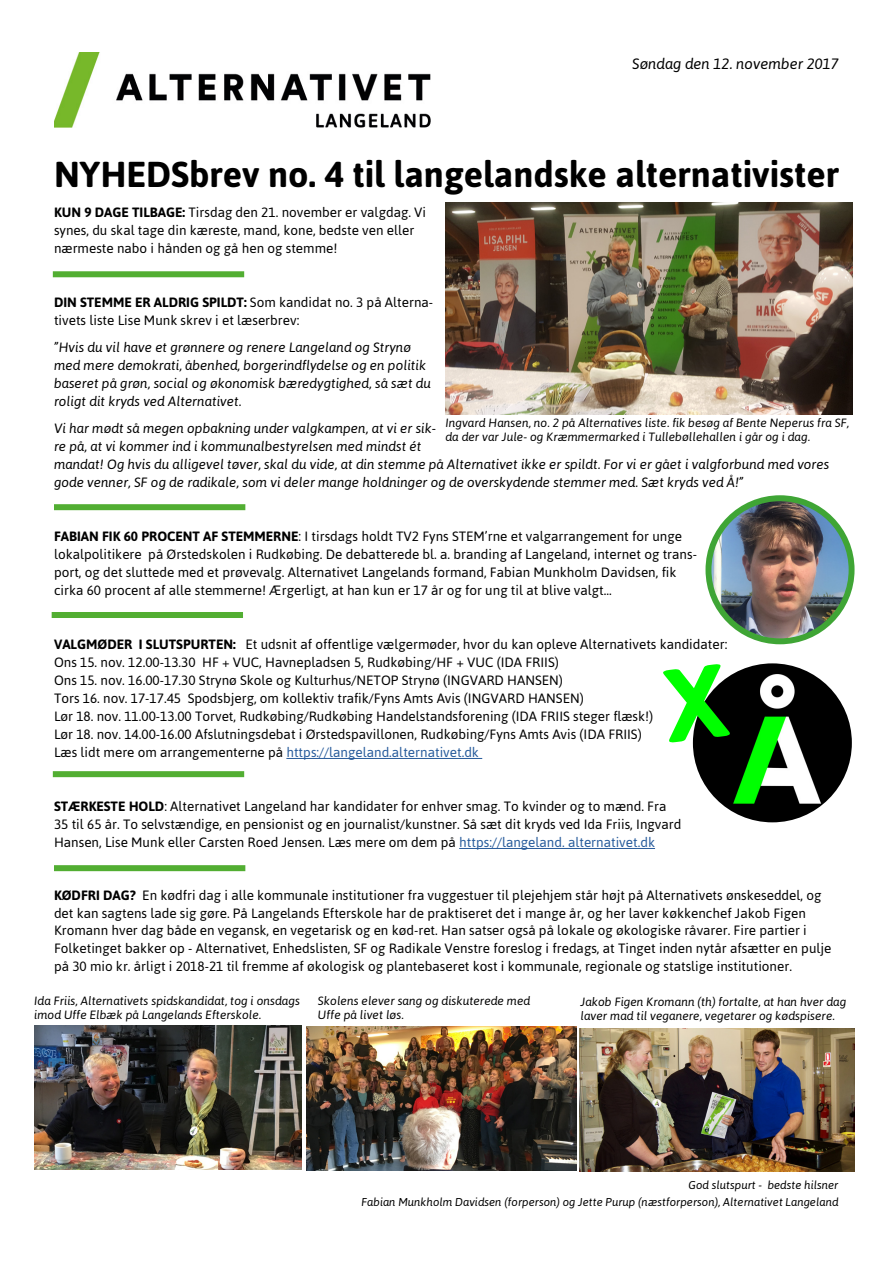
<style>
.page{position:relative;width:893px;height:1263px;background:#fff}
.page>*{position:absolute;margin:0;border:0;box-sizing:border-box;transform-origin:0 0}
.t1{font:700 36px "Asap";color:#000}
.t2{font:italic 15px "Asap";color:#000}
.t3{font:13.5px/18px "Asap";color:#000}
.t4{font:italic 13.5px/18px "Asap";color:#000}
.t5{font:italic 12px/14.4px "Asap";color:#000}
.t6{font:italic 11.4px/16.5px "Asap";color:#000;text-align:right}
.s1{font-weight:700}
.s2{color:#275b9b}
</style>
<div class="page">
<img style="left:54px;top:53px;width:376px;height:75px">
<div style="left:53px;top:271px;width:191px;height:6px;background:#52ae32"></div>
<img style="left:693px;top:663px;width:159px;height:159px;border-radius:79px">
<svg style="left:663px;top:664px;width:67px;height:79px"></svg>
<div style="left:52px;top:612px;width:191px;height:6px;background:#52ae32"></div>
<div style="left:54px;top:504px;width:191px;height:6px;background:#52ae32"></div>
<div style="left:53px;top:771px;width:191px;height:6px;background:#52ae32"></div>
<img style="left:34px;top:1025px;width:268px;height:144px">
<img style="left:446px;top:203px;width:407px;height:211px">
<img style="left:306px;top:1027px;width:270px;height:143px">
<img style="left:580px;top:1028px;width:274px;height:143px">
<img style="left:708px;top:498px;width:144px;height:143px;border-radius:72px">
<div style="left:705px;top:495px;width:149px;height:149px;border:6px solid #3fa535;border-radius:50%"></div>
<hr style="left:286px;top:758px;width:196px;height:1px;background:#275b9b">
<hr style="left:459px;top:848px;width:196px;height:1px;background:#275b9b">
<div style="left:54px;top:865px;width:191px;height:6px;background:#52ae32"></div>
<p class="t2" style="left:632px;top:54px;width:208px">Søndag den 12. november 2017</p>
<h1 class="t1" style="left:54px;top:150px;width:786px">NYHEDSbrev no. 4 til langelandske alternativister</h1>
<p class="t3" style="left:54px;top:203px;width:374px"><span class="s1">KUN 9 DAGE TILBAGE:</span> Tirsdag den 21. november er valgdag. Vi synes, du skal tage din kæreste, mand, kone, bedste ven eller nærmeste nabo i hånden og gå hen og stemme!</p>
<p class="t3" style="left:54px;top:293px;width:381px"><span class="s1">DIN STEMME ER ALDRIG SPILDT:</span> Som kandidat no. 3 på Alterna&shy;tivets liste Lise Munk skrev i et læserbrev:</p>
<p class="t4" style="left:54px;top:338px;width:379px">”Hvis du vil have et grønnere og renere Langeland og Strynø med mere demokrati, åbenhed, borgerindflydelse og en politik baseret på grøn, social og økonomisk bæredygtighed, så sæt du roligt dit kryds ved Alternativet.</p>
<p class="t4" style="left:54px;top:419px;width:777px">Vi har mødt så megen opbakning under valgkampen, at vi er sik-<br>re på, at vi kommer ind i kommunalbestyrelsen med mindst ét<br>mandat! Og hvis du alligevel tøver, skal du vide, at din stemme på Alternativet ikke er spildt. For vi er gået i valgforbund med vores gode venner, SF og de radikale, som vi deler mange holdninger og de overskydende stemmer med. Sæt kryds ved Å!”</p>
<p class="t5" style="left:446px;top:415px;width:405px">Ingvard Hansen, no. 2 på Alternatives liste. fik besøg af Bente Neperus fra SF, da der var Jule- og Kræmmermarked i Tullebøllehallen i går og i dag.</p>
<p class="t3" style="left:54px;top:527px;width:644px"><span class="s1">FABIAN FIK 60 PROCENT AF STEMMERNE</span>: I tirsdags holdt TV2 Fyns STEM’rne et valgarrangement for unge lokalpolitikere på Ørstedskolen i Rudkøbing. De debatterede bl. a. branding af Langeland, internet og trans&shy;port, og det sluttede med et prøvevalg. Alternativet Langelands formand, Fabian Munkholm Davidsen, fik cirka 60 procent af alle stemmerne! Ærgerligt, at han kun er 17 år og for ung til at blive valgt...</p>
<p class="t3" style="left:54px;top:635px;width:675px"><span class="s1">VALGMØDER I SLUTSPURTEN:</span> Et udsnit af offentlige vælgermøder, hvor du kan opleve Alternativets kandidater:<br>Ons 15. nov. 12.00-13.30 HF + VUC, Havnepladsen 5, Rudkøbing/HF + VUC (IDA FRIIS)<br>Ons 15. nov. 16.00-17.30 Strynø Skole og Kulturhus/NETOP Strynø (INGVARD HANSEN)<br>Tors 16. nov. 17-17.45 Spodsbjerg, om kollektiv trafik/Fyns Amts Avis (INGVARD HANSEN)<br>Lør 18. nov. 11.00-13.00 Torvet, Rudkøbing/Rudkøbing Handelstandsforening (IDA FRIIS steger flæsk!)<br>Lør 18. nov. 14.00-16.00 Afslutningsdebat i Ørstedspavillonen, Rudkøbing/Fyns Amts Avis (IDA FRIIS)<br>Læs lidt mere om arrangementerne på <span class="s2">https://langeland.alternativet.dk</span></p>
<p class="t3" style="left:54px;top:797px;width:629px"><span class="s1">STÆRKESTE HOLD</span>: Alternativet Langeland har kandidater for enhver smag. To kvinder og to mænd. Fra<br>35 til 65 år. To selvstændige, en pensionist og en journalist/kunstner. Så sæt dit kryds ved Ida Friis, Ingvard<br>Hansen, Lise Munk eller Carsten Roed Jensen. Læs mere om dem på <span class="s2">https://langeland. alternativet.dk</span></p>
<p class="t3" style="left:54px;top:885px;width:779px"><span class="s1">KØDFRI DAG?</span> En kødfri dag i alle kommunale institutioner fra vuggestuer til plejehjem står højt på Alternativets ønskeseddel, og det kan sagtens lade sig gøre. På Langelands Efterskole har de praktiseret det i mange år, og her laver køkkenchef Jakob Figen Kromann hver dag både en vegansk, en vegetarisk og en kød-ret. Han satser også på lokale og økologiske råvarer. Fire partier i Folketinget bakker op - Alternativet, Enhedslisten, SF og Radikale Venstre foreslog i fredags, at Tinget inden nytår afsætter en pulje på 30 mio kr. årligt i 2018-21 til fremme af økologisk og plantebaseret kost i kommunale, regionale og statslige institutioner.</p>
<p class="t5" style="left:34px;top:993px;width:267px">Ida Friis, Alternativets spidskandidat, tog i onsdags imod Uffe Elbæk på Langelands Efterskole.</p>
<p class="t5" style="left:318px;top:993px;width:214px">Skolens elever sang og diskuterede med<br>Uffe på livet løs.</p>
<p class="t5" style="left:580px;top:994px;width:267px">Jakob Figen Kromann (th) fortalte, at han hver dag laver mad til veganere, vegetarer og kødspisere.</p>
<p class="t6" style="left:362px;top:1176px;width:478px">God slutspurt - bedste hilsner<br>Fabian Munkholm Davidsen (forperson) og Jette Purup (næstforperson), Alternativet Langeland</p>
</div>
